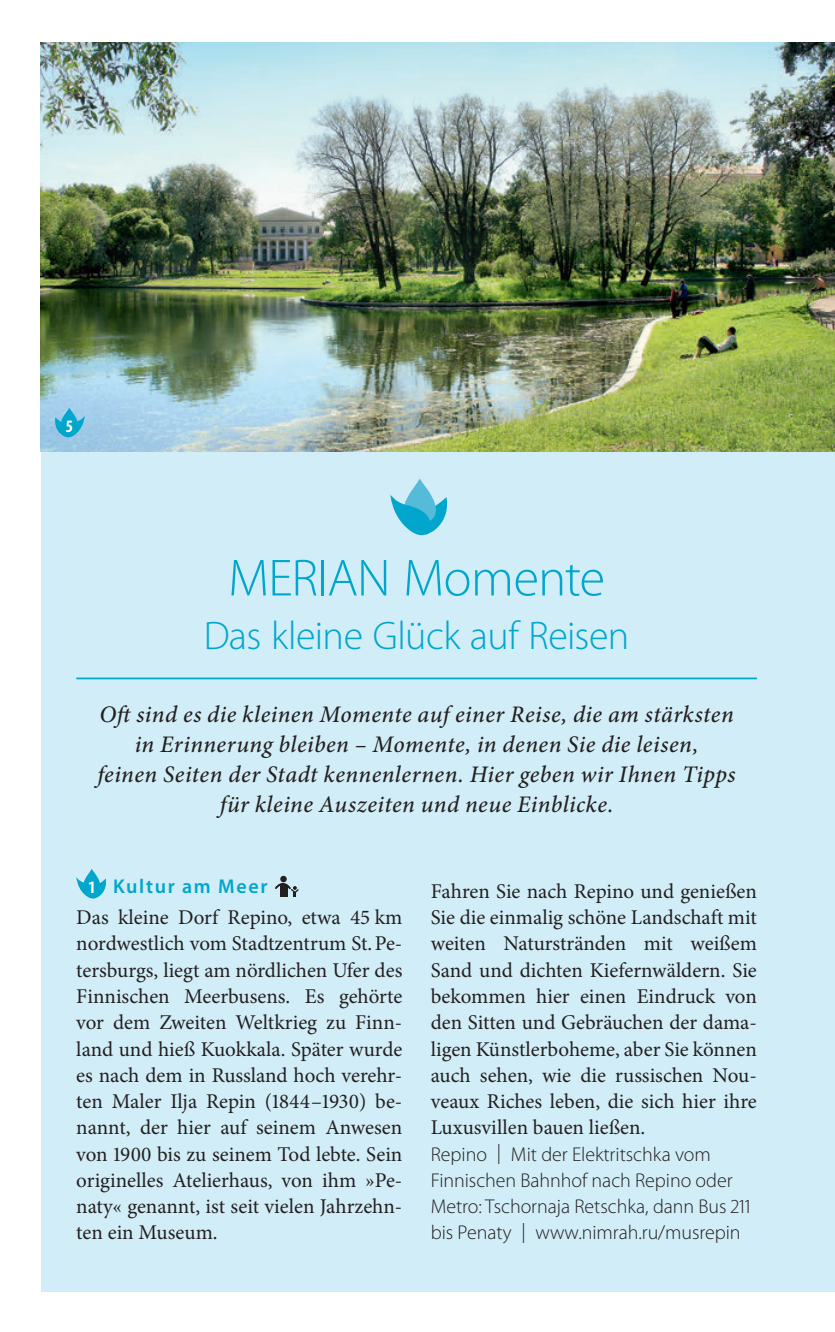
<style>
.page{position:relative;width:835px;height:1332px;background:#fff}
.page>*{position:absolute;margin:0;border:0;box-sizing:border-box;transform-origin:0 0}
.t1{font:300 52.5px "Myriad Pro";letter-spacing:-.01em;color:#00a6cc}
.t2{font:300 40px "Myriad Pro";letter-spacing:-.015em;color:#00a6cc}
.t3{font:italic 500 23.75px/30px "Minion Pro";letter-spacing:.02em;color:#231f20;text-align:center}
.t4{font:21px/26.2px "Minion Pro";color:#231f20;text-align:justify}
.t5{font:300 20px/26.2px "Myriad Pro";letter-spacing:-.005em;color:#231f20}
.t6{font:600 20px "Myriad Pro";letter-spacing:.085em;color:#00a6cc}
.t7{font:700 condensed 17.5px "Myriad Pro";color:#fff}
.s1{font-weight:700;font-stretch:condensed;font-size:17.5px;color:#fff}
</style>
<div class="page">
<div style="left:41px;top:43px;width:794px;height:1248px;background:#d1edf7"></div>
<img style="left:41px;top:43px;width:794px;height:408px">
<svg style="left:76px;top:869px;width:30px;height:30px"></svg>
<div style="left:280px;top:876px;width:7px;height:6px;background:#231f20;border-radius:50%"></div>
<svg style="left:275px;top:882px;width:24px;height:14px"></svg>
<hr style="left:76px;top:677px;width:681px;height:2px;background:#00a6cc">
<svg style="left:390px;top:478px;width:58px;height:58px"></svg>
<svg style="left:54px;top:408px;width:31px;height:30px"></svg>
<p class="t7" style="left:66px;top:415px;width:8px">5</p>
<p class="t1" style="left:228px;top:549px;width:378px">MERIAN Momente</p>
<p class="t2" style="left:204px;top:614px;width:427px">Das kleine Glück auf Reisen</p>
<p class="t3" style="left:97px;top:699px;width:640px">Oft sind es die kleinen Momente auf einer Reise, die am stärksten in Erinnerung bleiben – Momente, in denen Sie die leisen,<br>feinen Seiten der Stadt kennenlernen. Hier geben wir Ihnen Tipps für kleine Auszeiten und neue Einblicke.</p>
<p class="t6" style="left:89px;top:873px;width:180px"><span class="s1">1</span> Kultur am Meer</p>
<p class="t4" style="left:76px;top:904px;width:328px">Das kleine Dorf Repino, etwa 45 km nordwestlich vom Stadtzentrum St.Pe&shy;tersburgs, liegt am nördlichen Ufer des Finnischen Meerbusens. Es gehörte vor dem Zweiten Weltkrieg zu Finn&shy;land und hieß Kuokkala. Später wurde es nach dem in Russland hoch verehr&shy;ten Maler Ilja Repin (1844–1930) be&shy;nannt, der hier auf seinem Anwesen von 1900 bis zu seinem Tod lebte. Sein originelles Atelierhaus, von ihm »Pe&shy;naty« genannt, ist seit vielen Jahrzehn&shy;ten ein Museum.</p>
<p class="t4" style="left:431px;top:878px;width:328px">Fahren Sie nach Repino und genießen Sie die einmalig schöne Landschaft mit weiten Naturstränden mit weißem Sand und dichten Kiefernwäldern. Sie bekommen hier einen Eindruck von den Sitten und Gebräuchen der dama&shy;ligen Künstlerboheme, aber Sie können auch sehen, wie die russischen Nou&shy;veaux Riches leben, die sich hier ihre Luxusvillen bauen ließen.</p>
<p class="t5" style="left:431px;top:1141px;width:321px">Repino | Mit der Elektritschka vom Finnischen Bahnhof nach Repino oder Metro: Tschornaja Retschka, dann Bus 211 bis Penaty | www.nimrah.ru/musrepin</p>
</div>
